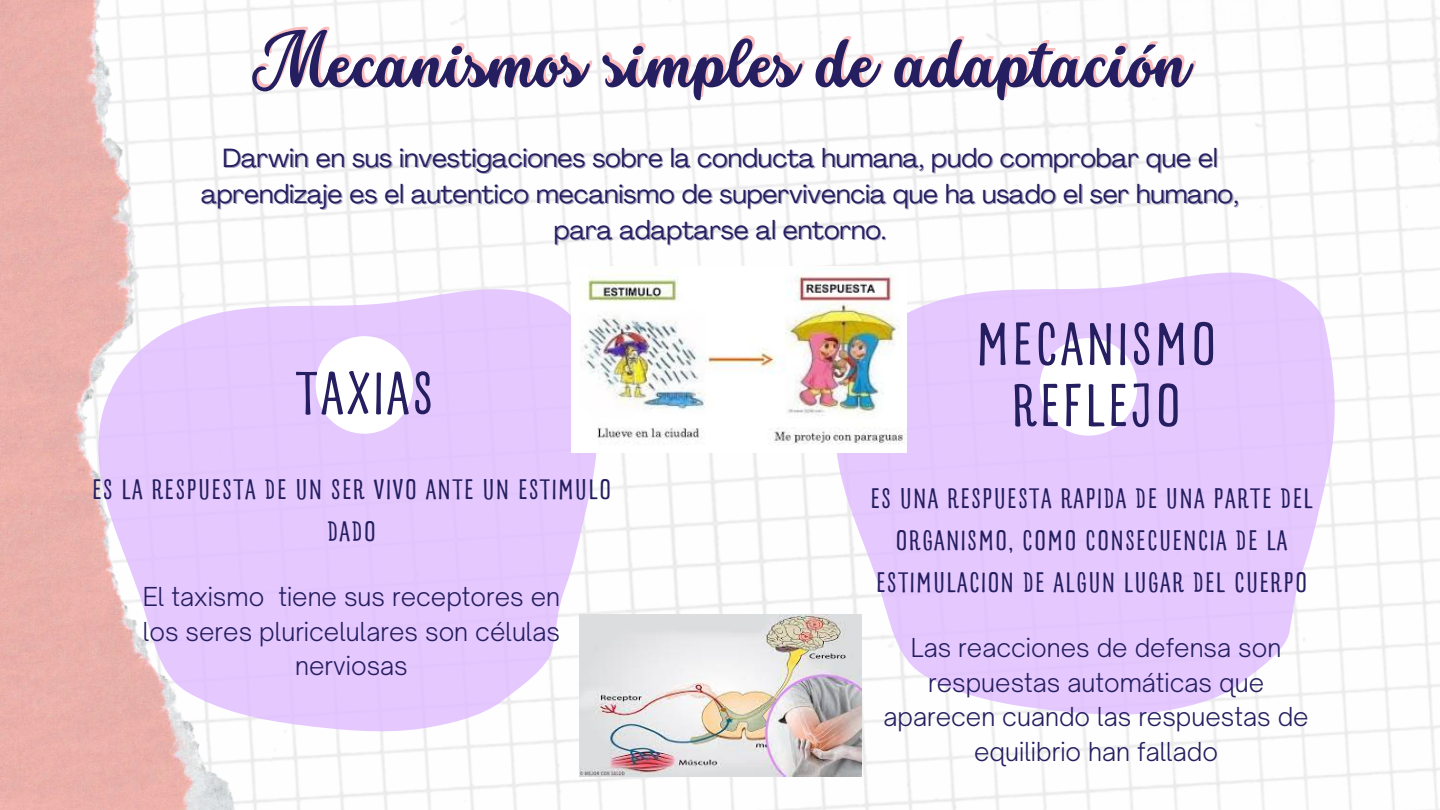
<style>
.page{position:relative;width:1440px;height:810px;background:#fff}
.page>*{position:absolute;margin:0;border:0;box-sizing:border-box;transform-origin:0 0}
.t1{font:64px "Stars Love";color:#251e60}
.t2{font:64px/61.5px "Nefelibata Pen Sans";color:#251e60;text-align:center}
.t3{font:30px/42px "Nefelibata Pen Sans";color:#251e60;text-align:center}
.t4{font:26px/36px "Agrandir";color:#251e60;text-align:center}
.t5{font:300 25px/34.5px "Open Sauce One";color:#251e60;text-align:center}
</style>
<div class="page">
<img style="left:236px;top:0;width:1204px;height:810px">
<svg style="left:834px;top:272px;width:501px;height:444px;background:#e7cffd"></svg>
<div style="left:1040px;top:338px;width:97px;height:98px;background:#fff;border-radius:50%"></div>
<img style="left:0;top:0;width:236px;height:810px">
<svg style="left:97px;top:289px;width:502px;height:443px;background:#e6ccf9"></svg>
<div style="left:316px;top:336px;width:97px;height:98px;background:#fff;border-radius:50%"></div>
<img style="left:579px;top:615px;width:282px;height:161px">
<img style="left:571px;top:267px;width:335px;height:186px">
<p class="t1" style="left:252px;top:28px;width:937px">Mecanismos simples de adaptación</p>
<p class="t4" style="left:222px;top:142px;width:997px">Darwin en sus investigaciones sobre la conducta humana, pudo comprobar que el</p>
<p class="t4" style="left:201px;top:178px;width:1039px">aprendizaje es el autentico mecanismo de supervivencia que ha usado el ser humano, para adaptarse al entorno.</p>
<p class="t2" style="left:294px;top:354px;width:142px">TAXIAS</p>
<p class="t3" style="left:91px;top:465px;width:522px">ES LA RESPUESTA DE UN SER VIVO ANTE UN ESTIMULO<br>DADO</p>
<h3 class="t5" style="left:143px;top:579px;width:419px">El taxismo tiene sus receptores en los seres pluricelulares son células nerviosas</h3>
<p class="t2" style="left:975px;top:305px;width:244px">MECANISMO<br>REFLEJO</p>
<p class="t3" style="left:870px;top:473px;width:445px">ES UNA RESPUESTA RAPIDA DE UNA PARTE DEL<br>ORGANISMO, COMO CONSECUENCIA DE LA<br>ESTIMULACION DE ALGUN LUGAR DEL CUERPO</p>
<h3 class="t5" style="left:884px;top:631px;width:427px">Las reacciones de defensa son respuestas automáticas que aparecen cuando las respuestas de equilibrio han fallado</h3>
</div>
